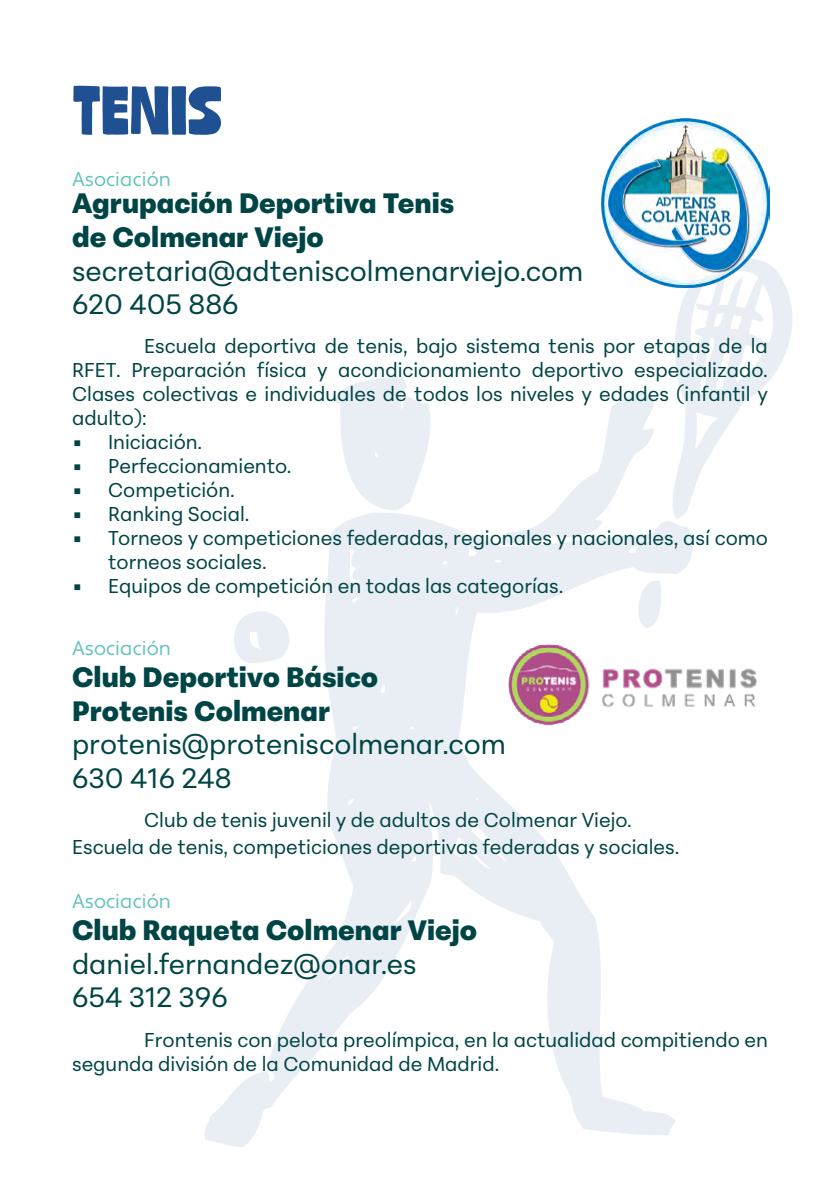
<style>
.page{position:relative;width:840px;height:1191px;background:#fff}
.page>*{position:absolute;margin:0;border:0;box-sizing:border-box;transform-origin:0 0}
.t1{font:900 66px "Mudstone Sans";color:#1f5092}
.t2{font:28px "Peridot PE Variable";color:#004545}
.t3{font:20px/24px "Peridot PE Variable";color:#004545}
.t4{font:20px "Apertura";color:#63c2be}
</style>
<div class="page">
<svg style="left:670px;top:264px;width:123px;height:245px"></svg>
<svg style="left:334px;top:377px;width:97px;height:132px"></svg>
<svg style="left:557px;top:393px;width:96px;height:116px"></svg>
<svg style="left:204px;top:509px;width:489px;height:638px"></svg>
<img style="left:601px;top:119px;width:168px;height:168px">
<img style="left:498px;top:639px;width:259px;height:89px">
<p class="t1" style="left:72px;top:68px;width:152px">TENIS</p>
<p class="t4" style="left:72px;top:167px;width:100px">Asociación</p>
<p class="t2" style="left:72px;top:181px;width:383px">Agrupación Deportiva Tenis</p>
<p class="t2" style="left:72px;top:214px;width:253px">de Colmenar Viejo</p>
<p class="t2" style="left:72px;top:248px;width:512px">secretaria@adteniscolmenarviejo.com</p>
<p class="t2" style="left:72px;top:282px;width:168px">620 405 886</p>
<p class="t3" style="left:72px;top:332px;width:697px;text-align:justify;text-indent:72px">Escuela deportiva de tenis, bajo sistema tenis por etapas de la RFET. Preparación física y acondicionamiento deportivo especializado.<br>Clases colectivas e individuales de todos los niveles y edades (infantil y adulto):</p>
<p class="t3" style="left:72px;top:428px;width:132px">• Iniciación.</p>
<p class="t3" style="left:72px;top:452px;width:221px">• Perfeccionamiento.</p>
<p class="t3" style="left:72px;top:476px;width:164px">• Competición.</p>
<p class="t3" style="left:72px;top:500px;width:179px">• Ranking Social.</p>
<p class="t3" style="left:108px;top:524px;width:661px;text-indent:-36px">• Torneos y competiciones federadas, regionales y nacionales, así como torneos sociales.</p>
<p class="t3" style="left:72px;top:572px;width:492px">• Equipos de competición en todas las categorías.</p>
<p class="t4" style="left:72px;top:636px;width:100px">Asociación</p>
<p class="t2" style="left:72px;top:654px;width:307px">Club Deportivo Básico</p>
<p class="t2" style="left:72px;top:688px;width:259px">Protenis Colmenar</p>
<p class="t2" style="left:72px;top:722px;width:435px">protenis@proteniscolmenar.com</p>
<p class="t2" style="left:72px;top:755px;width:161px">630 416 248</p>
<p class="t3" style="left:144px;top:806px;width:489px">Club de tenis juvenil y de adultos de Colmenar Viejo.</p>
<p class="t3" style="left:72px;top:832px;width:608px">Escuela de tenis, competiciones deportivas federadas y sociales.</p>
<p class="t4" style="left:72px;top:889px;width:100px">Asociación</p>
<p class="t2" style="left:72px;top:907px;width:406px">Club Raqueta Colmenar Viejo</p>
<p class="t2" style="left:72px;top:941px;width:346px">daniel.fernandez@onar.es</p>
<p class="t2" style="left:72px;top:975px;width:157px">654 312 396</p>
<p class="t3" style="left:72px;top:1025px;width:697px;text-indent:72px">Frontenis con pelota preolímpica, en la actualidad compitiendo en segunda división de la Comunidad de Madrid.</p>
</div>
